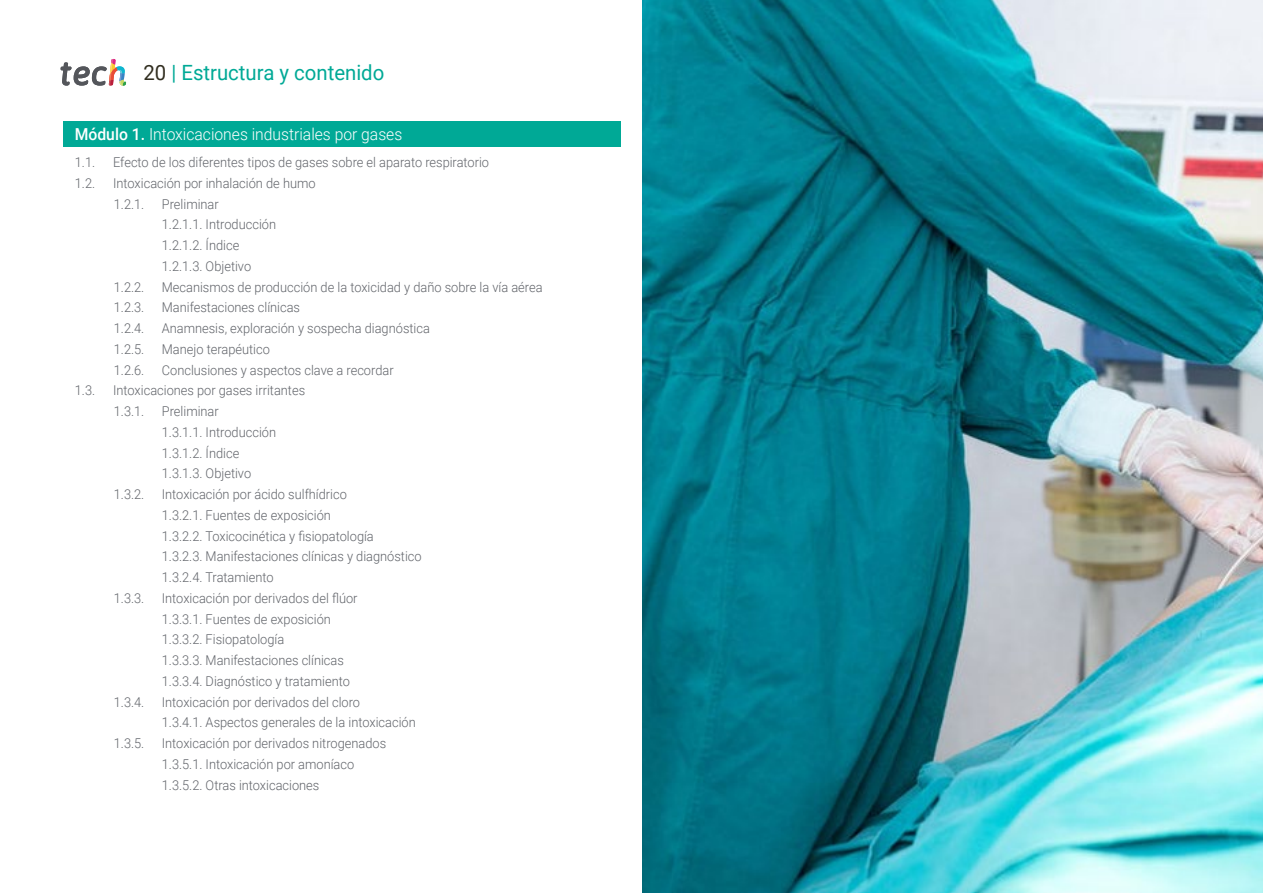
<style>
.page{position:relative;width:1263px;height:893px;background:#fff}
.page>*{position:absolute;margin:0;border:0;box-sizing:border-box;transform-origin:0 0}
.t1{font:21px "Roboto";color:#00a996}
.t2{font:300 16.5px "Roboto";color:#fff;scale:.95 1}
.t3{font:300 13.5px/20.7px "Roboto";color:#61646a;scale:.95 1}
.s1{color:#312e20}
.s2{font-weight:500}
</style>
<div class="page">
<img style="left:642px;top:0;width:621px;height:893px">
<div style="left:64px;top:121px;width:557px;height:25px;background:#00a996"></div>
<svg style="left:61px;top:59px;width:65px;height:27px"></svg>
<h1 class="t1" style="left:144px;top:57px;width:242px"><span class="s1">20</span> | Estructura y contenido</h1>
<p class="t2" style="left:75px;top:123px;width:346px"><span class="s2">Módulo 1.</span> Intoxicaciones industriales por gases</p>
<p class="t3" style="left:75px;top:151px;width:23px">1.1.</p>
<p class="t3" style="left:113px;top:151px;width:397px">Efecto de los diferentes tipos de gases sobre el aparato respiratorio</p>
<p class="t3" style="left:75px;top:172px;width:23px">1.2.</p>
<p class="t3" style="left:113px;top:172px;width:215px">Intoxicación por inhalación de humo<br>1.2.1.</p>
<p class="t3" style="left:162px;top:193px;width:122px">Preliminar<br>1.2.1.1. Introducción<br>1.2.1.2. Índice<br>1.2.1.3. Objetivo</p>
<p class="t3" style="left:114px;top:276px;width:34px">1.2.2.</p>
<p class="t3" style="left:162px;top:276px;width:402px">Mecanismos de producción de la toxicidad y daño sobre la vía aérea</p>
<p class="t3" style="left:114px;top:297px;width:34px">1.2.3.</p>
<p class="t3" style="left:162px;top:297px;width:147px">Manifestaciones clínicas</p>
<p class="t3" style="left:114px;top:317px;width:34px">1.2.4.</p>
<p class="t3" style="left:162px;top:317px;width:284px">Anamnesis, exploración y sospecha diagnóstica</p>
<p class="t3" style="left:114px;top:338px;width:34px">1.2.5.</p>
<p class="t3" style="left:162px;top:338px;width:115px">Manejo terapéutico</p>
<p class="t3" style="left:114px;top:359px;width:34px">1.2.6.</p>
<p class="t3" style="left:162px;top:359px;width:245px">Conclusiones y aspectos clave a recordar</p>
<p class="t3" style="left:75px;top:380px;width:23px">1.3.</p>
<p class="t3" style="left:113px;top:380px;width:204px">Intoxicaciones por gases irritantes<br>1.3.1.</p>
<p class="t3" style="left:162px;top:400px;width:122px">Preliminar<br>1.3.1.1. Introducción<br>1.3.1.2. Índice<br>1.3.1.3. Objetivo</p>
<p class="t3" style="left:114px;top:483px;width:34px">1.3.2.</p>
<p class="t3" style="left:162px;top:483px;width:275px">Intoxicación por ácido sulfhídrico<br>1.3.2.1. Fuentes de exposición<br>1.3.2.2. Toxicocinética y fisiopatología<br>1.3.2.3. Manifestaciones clínicas y diagnóstico 1.3.2.4. Tratamiento</p>
<p class="t3" style="left:114px;top:587px;width:34px">1.3.3.</p>
<p class="t3" style="left:162px;top:587px;width:207px">Intoxicación por derivados del flúor 1.3.3.1. Fuentes de exposición 1.3.3.2. Fisiopatología<br>1.3.3.3. Manifestaciones clínicas 1.3.3.4. Diagnóstico y tratamiento</p>
<p class="t3" style="left:114px;top:691px;width:34px">1.3.4.</p>
<p class="t3" style="left:162px;top:691px;width:269px">Intoxicación por derivados del cloro<br>1.3.4.1. Aspectos generales de la intoxicación</p>
<p class="t3" style="left:114px;top:732px;width:34px">1.3.5.</p>
<p class="t3" style="left:162px;top:732px;width:238px">Intoxicación por derivados nitrogenados<br>1.3.5.1. Intoxicación por amoníaco<br>1.3.5.2. Otras intoxicaciones</p>
</div>
